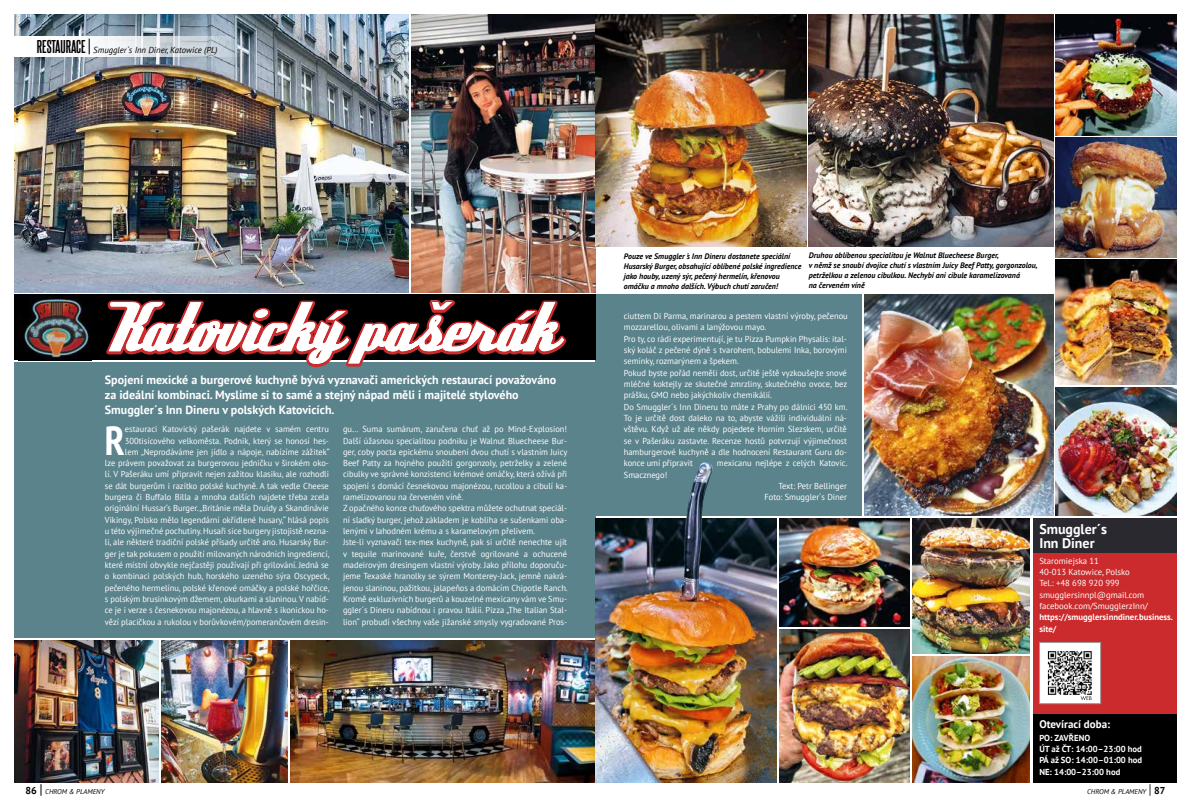
<style>
.page{position:relative;width:1191px;height:808px;background:#fff}
.page>*{position:absolute;margin:0;border:0;box-sizing:border-box;transform-origin:0 0}
.t1{font:700 condensed 41px "PT Sans";color:#fff}
.t2{font:700 14px/14px "PT Sans";color:#fff}
.t3{font:700 12px/15px "PT Sans";color:#fff}
.t4{font:700 11px "PT Sans";color:#fff}
.t5{font:8.7px/11.3px "PT Sans";color:#fff}
.t6{font:700 8.7px/11.3px "PT Sans";color:#fff}
.t7{font:italic 8.7px "PT Sans";color:#000}
.t8{font:italic 700 8px/10px "PT Sans";color:#000}
.t9{font:italic 7px "PT Sans";color:#000}
.s1{font-family:"Steelfish Rg";font-weight:700;font-style:normal;font-size:16px}
.s2{font-weight:700;font-style:normal;font-size:10px}
.s3{font-style:normal;font-size:14px}
</style>
<div class="page">
<div style="left:14px;top:363px;width:581px;height:275px;background:#5b838c"></div>
<div style="left:595px;top:295px;width:267px;height:221px;background:#5b838c"></div>
<div style="left:14px;top:295px;width:581px;height:65px;background:#000"></div>
<img style="left:14px;top:14px;width:394px;height:278px">
<img style="left:290px;top:641px;width:305px;height:141px">
<img style="left:14px;top:641px;width:145px;height:141px">
<img style="left:411px;top:14px;width:184px;height:278px">
<img style="left:1056px;top:138px;width:120px;height:119px">
<img style="left:912px;top:519px;width:118px;height:134px">
<img style="left:1056px;top:14px;width:120px;height:121px">
<img style="left:779px;top:519px;width:130px;height:107px">
<img style="left:779px;top:630px;width:130px;height:153px">
<img style="left:1056px;top:260px;width:120px;height:125px">
<img style="left:912px;top:656px;width:118px;height:126px">
<img style="left:1055px;top:387px;width:121px;height:129px">
<img style="left:595px;top:14px;width:211px;height:233px">
<img style="left:809px;top:14px;width:244px;height:233px">
<img style="left:865px;top:295px;width:188px;height:221px">
<img style="left:595px;top:519px;width:181px;height:263px">
<img style="left:672px;top:462px;width:46px;height:150px">
<img style="left:162px;top:641px;width:125px;height:141px">
<img style="left:21px;top:295px;width:68px;height:65px">
<svg style="left:14px;top:36px;width:230px;height:21px"></svg>
<svg style="left:101px;top:300px;width:470px;height:68px"></svg>
<div style="left:1033px;top:539px;width:143px;height:243px;background:#000"></div>
<div style="left:1033px;top:539px;width:143px;height:174px;background:#cb2b2c"></div>
<div style="left:1033px;top:519px;width:143px;height:34px;background:#2b2930"></div>
<div style="left:1039px;top:642px;width:61px;height:62px;background:#fff;border:1px solid #9d9c9c"></div>
<svg style="left:1080px;top:696px;width:11px;height:4px"></svg>
<img style="left:1047px;top:651px;width:45px;height:44px">
<p class="t7" style="left:37px;top:45px;width:182px"><span class="s1">RESTAURACE |</span> Smuggler´s Inn Diner, Katowice (PL)</p>
<h3 class="t3" style="left:105px;top:372px;width:453px">Spojení mexické a burgerové kuchyně bývá vyznavači amerických restaurací považováno za ideální kombinaci. Myslíme si to samé a stejný nápad měli i majitelé stylového<br>Smuggler´s Inn Dineru v polských Katovicích.</h3>
<h1 class="t1" style="left:105px;top:413px;width:22px">R</h1>
<p class="t5" style="left:105px;top:423px;width:226px;text-align:right">estauraci Katovický pašerák najdete v samém centru 300tisícového velkoměsta. Podnik, který se honosí hes-<br>lem „Neprodáváme jen jídlo a nápoje, nabízíme zážitek“<br>lze právem považovat za burgerovou jedničku v širokém oko&shy;lí. V Pašeráku umí připravit nejen zažitou klasiku, ale rozhodli se dát burgerům i razítko polské kuchyně. A tak vedle Cheese burgera či Buffalo Billa a mnoha dalších najdete třeba zcela originální Hussar‘s Burger. „Británie měla Druidy a Skandinávie Vikingy, Polsko mělo legendární okřídlené husary,“ hlásá popis u této výjimečné pochutiny. Husaři sice burgery jistojistě nezna&shy;li, ale některé tradiční polské přísady určitě ano. Husarský Bur&shy;ger je tak pokusem o použití milovaných národních ingrediencí, které místní obvykle nejčastěji používají při grilování. Jedná se o kombinaci polských hub, horského uzeného sýra Oscypeck, pečeného hermelínu, polské křenové omáčky a polské hořčice, s polským brusinkovým džemem, okurkami a slaninou. V nabíd&shy;ce je i verze s česnekovou majonézou, a hlavně s ikonickou ho&shy;vězí placičkou a rukolou v borůvkovém/pomerančovém dresin-</p>
<p class="t5" style="left:343px;top:423px;width:226px">gu... Suma sumárum, zaručena chuť až po Mind-Explosion!<br>Další úžasnou specialitou podniku je Walnut Bluecheese Bur&shy;ger, coby pocta epickému snoubení dvou chutí s vlastním Juicy Beef Patty za hojného použití gorgonzoly, petrželky a zelené cibulky ve správné konzistenci krémové omáčky, která ožívá při spojení s domácí česnekovou majonézou, rucollou a cibulí ka&shy;ramelizovanou na červeném víně.<br>Z opačného konce chuťového spektra můžete ochutnat speciál&shy;ní sladký burger, jehož základem je kobliha se sušenkami oba&shy;lenými v lahodném krému a s karamelovým přelivem.<br>Jste-li vyznavači tex-mex kuchyně, pak si určitě nenechte ujít v tequile marinované kuře, čerstvě ogrilované a ochucené madeirovým dresingem vlastní výroby. Jako přílohu doporuču&shy;jeme Texaské hranolky se sýrem Monterey-Jack, jemně nakrá&shy;jenou slaninou, pažitkou, jalapeňos a domácím Chipotle Ranch.<br>Kromě exkluzivních burgerů a kouzelné mexicany vám ve Smu&shy;ggler´s Dineru nabídnou i pravou Itálii. Pizza „The Italian Stal&shy;lion“ probudí všechny vaše jižanské smysly vygradované Pros-</p>
<p class="t8" style="left:624px;top:251px;width:179px">Pouze ve Smuggler´s Inn Dineru dostanete speciální Husarský Burger, obsahující oblíbené polské ingredience jako houby, uzený sýr, pečený hermelín, křenovou omáčku a mnoho dalších. Výbuch chutí zaručen!</p>
<p class="t8" style="left:809px;top:250px;width:230px">Druhou oblíbenou specialitou je Walnut Bluecheese Burger,<br>v němž se snoubí dvojice chutí s vlastním Juicy Beef Patty, gorgonzolou, petrželkou a zelenou cibulkou. Nechybí ani cibule karamelizovaná<br>na červeném víně</p>
<p class="t5" style="left:624px;top:310px;width:225px">ciuttem Di Parma, marinarou a pestem vlastní výroby, pečenou mozzarellou, olivami a lanýžovou mayo.<br>Pro ty, co rádi experimentují, je tu Pizza Pumpkin Physalis: ital&shy;ský koláč z pečené dýně s tvarohem, bobulemi Inka, borovými semínky, rozmarýnem a špekem.<br>Pokud byste pořád neměli dost, určitě ještě vyzkoušejte snové mléčné koktejly ze skutečné zmrzliny, skutečného ovoce, bez prášku, GMO nebo jakýchkoliv chemikálií.<br>Do Smuggler´s Inn Dineru to máte z Prahy po dálnici 450 km.<br>To je určitě dost daleko na to, abyste vážili individuální ná&shy;vštěvu. Když už ale někdy pojedete Horním Slezskem, určitě se v Pašeráku zastavte. Recenze hostů potvrzují výjimečnost hamburgerové kuchyně a dle hodnocení Restaurant Guru do&shy;konce umí připravit</p>
<p class="t5" style="left:717px;top:457px;width:132px">mexicanu nejlépe z celých Katovic.</p>
<p class="t5" style="left:624px;top:469px;width:45px">Smacznego!</p>
<p class="t5" style="left:764px;top:480px;width:84px;text-align:right">Text: Petr Bellinger<br>Foto: Smuggler´s Diner</p>
<h2 class="t2" style="left:1039px;top:521px;width:69px">Smuggler´s<br>Inn Diner</h2>
<p class="t5" style="left:1039px;top:555px;width:110px">Staromiejska 11<br>40-013 Katowice, Polsko<br>Tel.: +48 698 920 999 smugglersinnpl@gmail.com facebook.com/SmugglerzInn/</p>
<p class="t6" style="left:1039px;top:611px;width:135px">https://smugglersinndiner.business. site/</p>
<p class="t4" style="left:1039px;top:717px;width:72px">Otevírací doba:</p>
<p class="t6" style="left:1039px;top:732px;width:104px">PO: ZAVŘENO<br>ÚT až ČT: 14:00–23:00 hod<br>PÁ až SO: 14:00–01:00 hod<br>NE: 14:00–23:00 hod</p>
<p class="t9" style="left:26px;top:787px;width:80px"><span class="s2">86</span> <span class="s3">|</span> CHROM &amp; PLAMENY</p>
<p class="t9" style="left:1087px;top:787px;width:80px">CHROM &amp; PLAMENY <span class="s3">|</span> <span class="s2">87</span></p>
</div>
